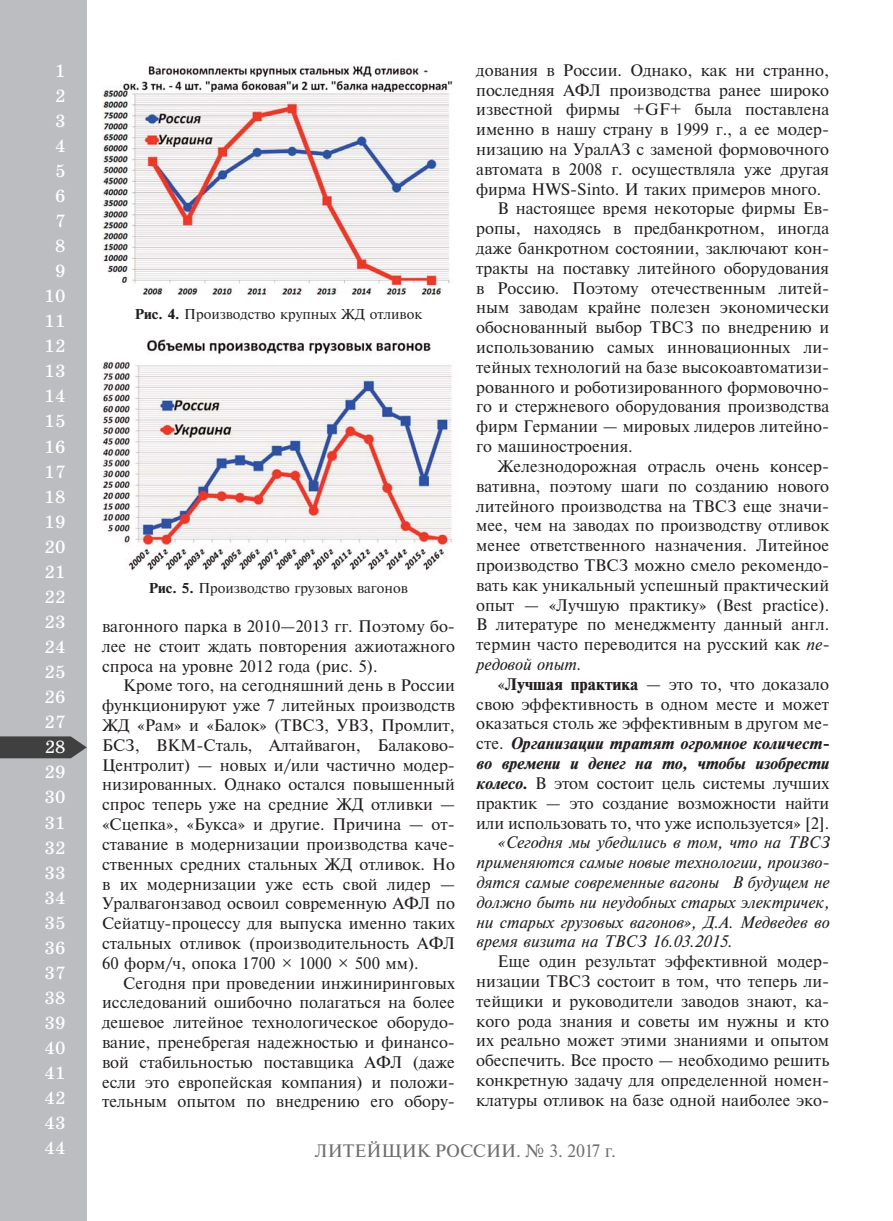
<style>
.page{position:relative;width:893px;height:1221px;background:#fff}
.page>*{position:absolute;margin:0;border:0;box-sizing:border-box;transform-origin:0 0}
.t1{font:18px/25px "School";color:#fff;text-align:center}
.t2{font:18px "Newton";color:#6d6e70}
.t3{font:15.75px/19.8px "Times ET";color:#231f20;text-align:justify}
.t4{font:italic 15.75px/19.8px "Times ET";color:#231f20;text-align:justify}
.t5{font:italic 700 15.75px "Times ET";color:#231f20}
.t6{font:13.5px "Times ET";color:#231f20}
.s1{font-weight:700}
.s2{font-style:italic}
.s3{font-style:normal}
.s4{font-weight:400;font-style:normal}
.s5{font-weight:700;font-style:italic}
</style>
<div class="page">
<div style="left:0;top:0;width:87px;height:1220px;background:#bbbdc0"></div>
<svg style="left:0;top:736px;width:87px;height:22px;background:#4d4d4f"></svg>
<img style="left:102px;top:66px;width:351px;height:229px">
<img style="left:102px;top:339px;width:350px;height:231px">
<p class="t1" style="left:45px;top:60px;width:22px">1<br>2<br>3<br>4<br>5<br>6<br>7<br>8<br>9<br>10<br>11<br>12<br>13<br>14<br>15<br>16<br>17<br>18<br>19<br>20<br>21<br>22<br>23<br>24<br>25<br>26<br>27</p>
<p class="t1" style="left:45px;top:761px;width:22px;text-align:justify">29<br>30<br>31<br>32<br>33<br>34<br>35<br>36<br>37<br>38<br>39<br>40<br>41<br>42<br>43<br>44</p>
<p class="t1" style="left:45px;top:736px;width:22px">28</p>
<p class="t6" style="left:135px;top:308px;width:289px"><span class="s1">Рис. 4.</span> Производство крупных ЖД отливок</p>
<p class="t6" style="left:149px;top:583px;width:260px"><span class="s1">Рис. 5.</span> Производство грузовых вагонов</p>
<p class="t3" style="left:102px;top:617px;width:354px">вагонного парка в 2010—2013 гг. Поэтому бо&shy;лее не стоит ждать повторения ажиотажного спроса на уровне 2012 года (рис. 5).</p>
<p class="t3" style="left:102px;top:677px;width:354px;text-indent:21px">Кроме того, на сегодняшний день в России функционируют уже 7 литейных производств ЖД «Рам» и «Балок» (ТВСЗ, УВЗ, Промлит, БСЗ, ВКМ-Сталь, Алтайвагон, Балаково-Центролит) — новых и/или частично модер&shy;низированных. Однако остался повышенный спрос теперь уже на средние ЖД отливки — «Сцепка», «Букса» и другие. Причина — от&shy;ставание в модернизации производства каче&shy;ственных средних стальных ЖД отливок. Но в их модернизации уже есть свой лидер — Уралвагонзавод освоил современную АФЛ по Сейатцу-процессу для выпуска именно таких стальных отливок (производительность АФЛ 60 форм/ч, опока 1700 Ѕ 1000 Ѕ 500 мм).</p>
<p class="t3" style="left:102px;top:974px;width:354px;text-indent:21px">Сегодня при проведении инжиниринговых исследований ошибочно полагаться на более дешевое литейное технологическое оборудо&shy;вание, пренебрегая надежностью и финансо&shy;вой стабильностью поставщика АФЛ (даже если это европейская компания) и положи&shy;тельным опытом по внедрению его обору-</p>
<p class="t3" style="left:476px;top:61px;width:354px">дования в России. Однако, как ни странно,</p>
<p class="t3" style="left:476px;top:81px;width:354px">последняя АФЛ производства ранее широко</p>
<p class="t3" style="left:476px;top:101px;width:354px">известной фирмы +GF+ была поставлена</p>
<p class="t3" style="left:476px;top:121px;width:354px">именно в нашу страну в 1999 г., а ее модер-</p>
<p class="t3" style="left:476px;top:141px;width:354px">низацию на УралАЗ с заменой формовочного</p>
<p class="t3" style="left:476px;top:160px;width:354px">автомата в 2008 г. осуществляла уже другая</p>
<p class="t3" style="left:476px;top:180px;width:346px">фирма HWS-Sinto. И таких примеров много.</p>
<p class="t3" style="left:497px;top:200px;width:333px">В настоящее время некоторые фирмы Ев-</p>
<p class="t3" style="left:476px;top:220px;width:354px">ропы, находясь в предбанкротном, иногда</p>
<p class="t3" style="left:476px;top:240px;width:354px">даже банкротном состоянии, заключают кон-</p>
<p class="t3" style="left:476px;top:259px;width:354px">тракты на поставку литейного оборудования</p>
<p class="t3" style="left:476px;top:279px;width:354px">в Россию. Поэтому отечественным литей-</p>
<p class="t3" style="left:476px;top:299px;width:354px">ным заводам крайне полезен экономически</p>
<p class="t3" style="left:476px;top:319px;width:354px">обоснованный выбор ТВСЗ по внедрению и</p>
<p class="t3" style="left:476px;top:339px;width:354px">использованию самых инновационных ли-</p>
<p class="t3" style="left:476px;top:358px;width:354px">тейных технологий на базе высокоавтоматизи-</p>
<p class="t3" style="left:476px;top:378px;width:354px">рованного и роботизированного формовочно-</p>
<p class="t3" style="left:476px;top:398px;width:354px">го и стержневого оборудования производства</p>
<p class="t3" style="left:476px;top:418px;width:354px">фирм Германии — мировых лидеров литейно-</p>
<p class="t3" style="left:476px;top:437px;width:158px">го машиностроения.</p>
<p class="t3" style="left:497px;top:457px;width:333px">Железнодорожная отрасль очень консер-</p>
<p class="t3" style="left:476px;top:477px;width:354px">вативна, поэтому шаги по созданию нового</p>
<p class="t3" style="left:476px;top:497px;width:354px">литейного производства на ТВСЗ еще значи-</p>
<p class="t3" style="left:476px;top:517px;width:354px">мее, чем на заводах по производству отливок</p>
<p class="t3" style="left:476px;top:536px;width:354px">менее ответственного назначения. Литейное</p>
<p class="t3" style="left:476px;top:556px;width:354px">производство ТВСЗ можно смело рекомендо-</p>
<p class="t3" style="left:476px;top:576px;width:354px">вать как уникальный успешный практический</p>
<p class="t3" style="left:476px;top:596px;width:354px">опыт — «Лучшую практику» (Best practice).</p>
<p class="t3" style="left:476px;top:616px;width:354px">В литературе по менеджменту данный англ.</p>
<p class="t3" style="left:476px;top:635px;width:354px">термин часто переводится на русский как <span class="s2">пе-</span></p>
<p class="t4" style="left:476px;top:655px;width:106px">редовой опыт<span class="s3">.</span></p>
<p class="t3" style="left:497px;top:675px;width:333px">«<span class="s1">Лучшая практика</span> — это то, что доказало</p>
<p class="t3" style="left:476px;top:695px;width:354px">свою эффективность в одном месте и может</p>
<p class="t3" style="left:476px;top:715px;width:354px">оказаться столь же эффективным в другом ме-</p>
<p class="t5" style="left:476px;top:737px;width:354px"><span class="s4">сте.</span> Организации тратят огромное количест-</p>
<p class="t5" style="left:476px;top:757px;width:354px">во времени и денег на то, чтобы изобрести</p>
<p class="t3" style="left:476px;top:774px;width:354px"><span class="s5">колесо.</span> В этом состоит цель системы лучших</p>
<p class="t3" style="left:476px;top:794px;width:354px">практик — это создание возможности найти</p>
<p class="t3" style="left:476px;top:814px;width:354px">или использовать то, что уже используется» [2].</p>
<p class="t4" style="left:476px;top:834px;width:354px;text-indent:21px">«Сегодня мы убедились в том, что на ТВСЗ применяются самые новые технологии, произво&shy;дятся самые современные вагоны… В будущем не должно быть ни неудобных старых электричек, ни старых грузовых вагонов», Д.А. Медведев во время визита на ТВСЗ 16.03.2015.</p>
<p class="t3" style="left:476px;top:952px;width:354px;text-indent:21px">Еще один результат эффективной модер&shy;низации ТВСЗ состоит в том, что теперь ли&shy;тейщики и руководители заводов знают, ка&shy;кого рода знания и советы им нужны и кто их реально может этими знаниями и опытом обеспечить. Все просто — необходимо решить конкретную задачу для определенной номен&shy;клатуры отливок на базе одной наиболее эко-</p>
<p class="t2" style="left:315px;top:1144px;width:302px">ЛИТЕЙЩИК РОССИИ. № 3. 2017 г.</p>
</div>
